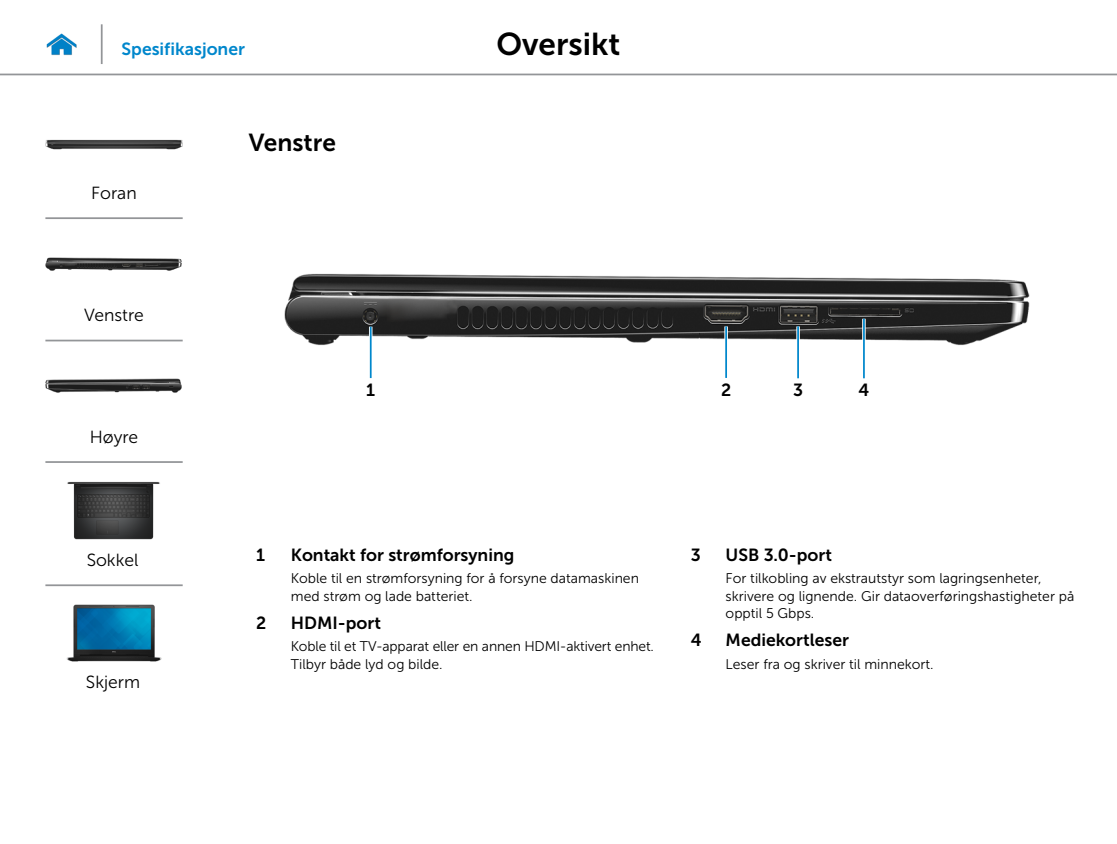
<style>
.page{position:relative;width:1117px;height:844px;background:#fff}
.page>*{position:absolute;margin:0;border:0;box-sizing:border-box;transform-origin:0 0}
.t1{font:31.5px "Museo Sans For Dell 700";color:#000}
.Head2{font:24.5px "Museo Sans For Dell 700";color:#000}
.Callout_Head{font:17.5px "Museo Sans For Dell 700";color:#000}
.t2{font:17.5px "Museo Sans For Dell 300";color:#000}
.t3{font:17.5px "Museo Sans For Dell 700";color:#0087cc}
.Callout-L{font:17.5px "Museo Sans For Dell 700";color:#000}
.Callout_description{font:14px/17.5px "Museo Sans For Dell 300";color:#000}
</style>
<div class="page">
<hr style="left:0;top:74px;width:1116px;height:1px;background:#939598">
<img style="left:46px;top:33px;width:31px;height:23px">
<img style="left:284px;top:273px;width:746px;height:73px">
<hr style="left:369px;top:326px;width:3px;height:52px;background:#fff">
<hr style="left:370px;top:326px;width:1px;height:52px;background:#0087cc">
<hr style="left:724px;top:326px;width:3px;height:52px;background:#fff">
<hr style="left:725px;top:326px;width:1px;height:52px;background:#0087cc">
<hr style="left:796px;top:326px;width:3px;height:52px;background:#fff">
<hr style="left:797px;top:326px;width:1px;height:52px;background:#0087cc">
<hr style="left:862px;top:318px;width:3px;height:60px;background:#fff">
<hr style="left:862px;top:318px;width:2px;height:60px;background:#0087cc">
<hr style="left:101px;top:24px;width:2px;height:40px;background:#939598">
<img style="left:45px;top:140px;width:137px;height:9px">
<img style="left:45px;top:257px;width:137px;height:14px">
<img style="left:45px;top:378px;width:137px;height:15px">
<img style="left:67px;top:481px;width:93px;height:58px">
<img style="left:67px;top:604px;width:94px;height:57px">
<hr style="left:45px;top:217px;width:138px;height:2px;background:#939598">
<hr style="left:45px;top:339px;width:138px;height:2px;background:#939598">
<hr style="left:45px;top:461px;width:138px;height:2px;background:#939598">
<hr style="left:45px;top:584px;width:138px;height:2px;background:#939598">
<p class="t3" style="left:122px;top:39px;width:125px">Spesifikasjoner</p>
<h1 class="t1" style="left:496px;top:26px;width:125px">Oversikt</h1>
<p class="t2" style="left:91px;top:183px;width:47px">Foran</p>
<p class="t2" style="left:84px;top:305px;width:61px">Venstre</p>
<p class="t2" style="left:90px;top:428px;width:50px">Høyre</p>
<p class="t2" style="left:87px;top:550px;width:53px">Sokkel</p>
<p class="t2" style="left:86px;top:672px;width:56px">Skjerm</p>
<p class="Head2" style="left:249px;top:128px;width:89px">Venstre</p>
<p class="Callout-L" style="left:366px;top:380px;width:10px">1</p>
<p class="Callout-L" style="left:721px;top:380px;width:12px">2</p>
<p class="Callout-L" style="left:792px;top:380px;width:12px">3</p>
<p class="Callout-L" style="left:858px;top:380px;width:12px">4</p>
<p class="Callout_Head" style="left:256px;top:544px;width:10px">1</p>
<p class="Callout_Head" style="left:291px;top:544px;width:225px">Kontakt for strømforsyning</p>
<p class="Callout_description" style="left:291px;top:569px;width:349px">Koble til en strømforsyning for å forsyne datamaskinen med strøm og lade batteriet.</p>
<p class="Callout_Head" style="left:256px;top:612px;width:12px">2</p>
<p class="Callout_Head" style="left:291px;top:612px;width:91px">HDMI-port</p>
<p class="Callout_description" style="left:291px;top:637px;width:364px">Koble til et TV-apparat eller en annen HDMI-aktivert enhet.<br>Tilbyr både lyd og bilde.</p>
<p class="Callout_Head" style="left:690px;top:544px;width:12px">3</p>
<p class="Callout_Head" style="left:725px;top:544px;width:108px">USB 3.0-port</p>
<p class="Callout_description" style="left:725px;top:569px;width:350px">For tilkobling av ekstrautstyr som lagringsenheter, skrivere og lignende. Gir dataoverføringshastigheter på opptil 5 Gbps.</p>
<p class="Callout_Head" style="left:690px;top:630px;width:12px">4</p>
<p class="Callout_Head" style="left:725px;top:630px;width:125px">Mediekortleser</p>
<p class="Callout_description" style="left:725px;top:655px;width:209px">Leser fra og skriver til minnekort.</p>
</div>
